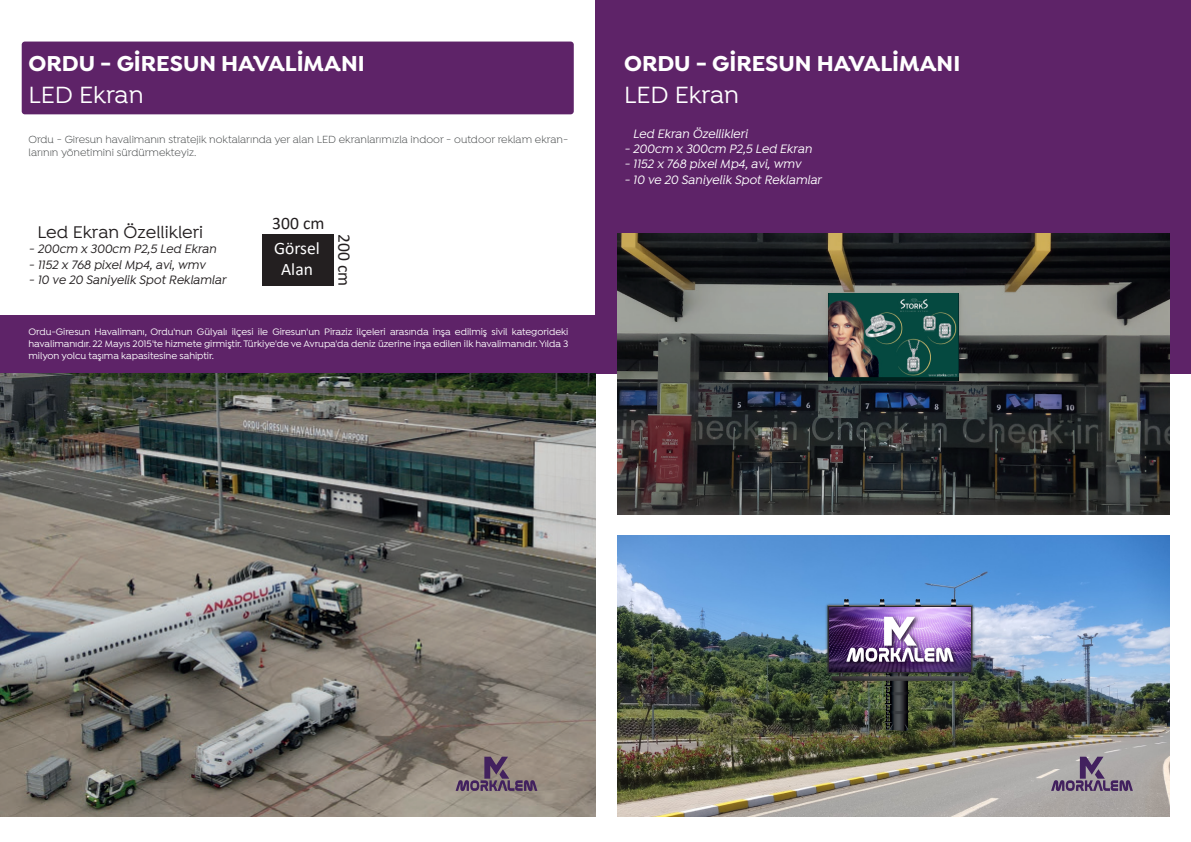
<style>
.page{position:relative;width:1191px;height:842px;background:#fff}
.page>*{position:absolute;margin:0;border:0;box-sizing:border-box;transform-origin:0 0}
.t1{font:500 25px "Isidora";color:#fff}
.t2{font:700 23px "Isidora";color:#fff}
.t3{font:500 18px "Isidora";color:#231f20}
.t4{font:17.5px "Calibri";color:#231f20}
.t5{font:17.5px/21px "Calibri";color:#fff;text-align:center}
.t6{font:italic 500 13px "Isidora";letter-spacing:-.005em;color:#fff}
.t7{font:italic 500 13px "Isidora";letter-spacing:-.005em;color:#231f20}
.t8{font:11px/13px "Isidora";color:#454849}
.t9{font:500 10px/12px "Isidora";letter-spacing:-.005em;color:#fff;text-align:justify}
</style>
<div class="page">
<div style="left:22px;top:42px;width:552px;height:72px;background:#5e2368;border-radius:3px"></div>
<div style="left:595px;top:0;width:596px;height:374px;background:#5e2368"></div>
<div style="left:0;top:315px;width:595px;height:59px;background:#5e2368"></div>
<div style="left:263px;top:235px;width:71px;height:51px;background:#231f20"></div>
<img style="left:0;top:374px;width:595px;height:442px">
<svg style="left:455px;top:757px;width:82px;height:34px;background:#7e6c75"></svg>
<img style="left:617px;top:233px;width:552px;height:281px">
<img style="left:617px;top:535px;width:552px;height:281px">
<img style="left:792px;top:570px;width:143px;height:139px">
<img style="left:935px;top:570px;width:73px;height:139px">
<img style="left:795px;top:640px;width:209px;height:74px">
<img style="left:857px;top:753px;width:90px;height:13px">
<img style="left:827px;top:599px;width:145px;height:154px">
<svg style="left:1051px;top:757px;width:81px;height:34px;background:#8e8293"></svg>
<img style="left:828px;top:294px;width:130px;height:86px">
<h2 class="t2" style="left:29px;top:50px;width:338px">ORDU - GİRESUN HAVALİMANI</h2>
<h1 class="t1" style="left:29px;top:81px;width:116px">LED Ekran</h1>
<p class="t8" style="left:29px;top:133px;width:541px">Ordu - Giresun havalimanın stratejik noktalarında yer alan LED ekranlarımızla indoor - outdoor reklam ekran&shy;larının yönetimini sürdürmekteyiz.</p>
<h3 class="t3" style="left:37px;top:222px;width:167px">Led Ekran Özellikleri</h3>
<h3 class="t7" style="left:29px;top:241px;width:189px">- 200cm x 300cm P2,5 Led Ekran</h3>
<h3 class="t7" style="left:29px;top:257px;width:178px">- 1152 x 768 pixel Mp4, avi, wmv</h3>
<h3 class="t7" style="left:29px;top:273px;width:199px">- 10 ve 20 Saniyelik Spot Reklamlar</h3>
<h3 class="t4" style="left:272px;top:211px;width:54px">300 cm</h3>
<h3 class="t5" style="left:274px;top:238px;width:47px">Görsel<br>Alan</h3>
<h3 class="t4" style="left:356px;top:234px;width:54px;rotate:90deg">200 cm</h3>
<p class="t9" style="left:29px;top:326px;width:541px">Ordu-Giresun Havalimanı, Ordu'nun Gülyalı ilçesi ile Giresun'un Piraziz ilçeleri arasında inşa edilmiş sivil kategorideki havalimanıdır. 22 Mayıs 2015'te hizmete girmiştir. Türkiye'de ve Avrupa'da deniz üzerine inşa edilen ilk havalimanıdır. Yılda 3 milyon yolcu taşıma kapasitesine sahiptir.</p>
<h2 class="t2" style="left:624px;top:50px;width:338px">ORDU - GİRESUN HAVALİMANI</h2>
<h1 class="t1" style="left:624px;top:81px;width:116px">LED Ekran</h1>
<h3 class="t6" style="left:633px;top:126px;width:116px">Led Ekran Özellikleri</h3>
<h3 class="t6" style="left:624px;top:141px;width:189px">- 200cm x 300cm P2,5 Led Ekran</h3>
<h3 class="t6" style="left:624px;top:157px;width:178px">- 1152 x 768 pixel Mp4, avi, wmv</h3>
<h3 class="t6" style="left:624px;top:172px;width:199px">- 10 ve 20 Saniyelik Spot Reklamlar</h3>
</div>
